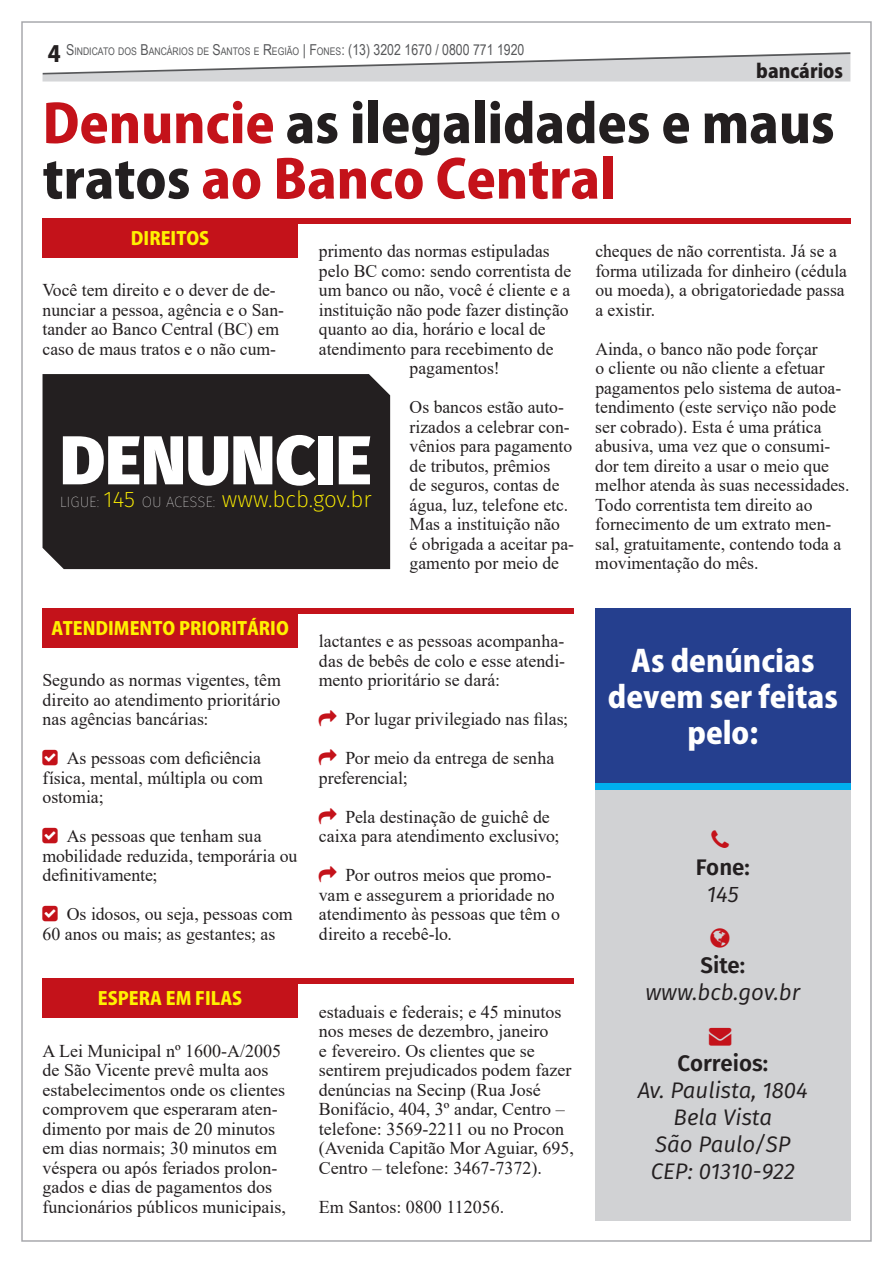
<style>
.page{position:relative;width:893px;height:1263px;background:#fff}
.page>*{position:absolute;margin:0;border:0;box-sizing:border-box;transform-origin:0 0}
.t1{font:800 69px "Fira Sans";color:#fff}
.t2{font:800 52.5px/55.5px "Koz Go Pro";color:#231f20}
.t3{font:800 30px/36px "Koz Go Pro";color:#fff;text-align:center}
.t4{font:italic 22.5px/27px "Fira Sans";color:#231f20;text-align:center}
.t5{font:200 22.5px "Fira Sans";color:#fff101}
.t6{font:600 22.5px "Fira Sans";color:#231f20}
.t7{font:800 22.2px "Koz Go Pro";color:#231f20}
.t8{font:800 19.05px "Koz Go Pro";color:#231f20}
.t9{font:18px/19.5px "Times New Roman";color:#231f20}
.t10{font:800 18px "Koz Go Pro";color:#fff101}
.t11{font:10.5px "Arial Narrow";color:#57585a}
.s1{font-size:15px}
.s2{color:#c4121a}
.s3{font-weight:100;font-size:15px;color:#fff}
</style>
<div class="page">
<svg style="left:42px;top:52px;width:809px;height:30px"></svg>
<div style="left:595px;top:608px;width:255px;height:175px;background:#253f8e"></div>
<div style="left:43px;top:218px;width:255px;height:39px;background:#c4121a"></div>
<div style="left:43px;top:979px;width:255px;height:39px;background:#c4121a"></div>
<div style="left:43px;top:608px;width:255px;height:39px;background:#c4121a"></div>
<div style="left:298px;top:218px;width:552px;height:5px;background:#c4121a"></div>
<div style="left:298px;top:979px;width:276px;height:5px;background:#c4121a"></div>
<div style="left:298px;top:608px;width:276px;height:5px;background:#c4121a"></div>
<div style="left:595px;top:790px;width:255px;height:430px;background:#d1d2d4"></div>
<div style="left:595px;top:784px;width:255px;height:6px;background:#00aeef"></div>
<div style="left:43px;top:374px;width:347px;height:195px;background:#231f20"></div>
<p class="t11" style="left:66px;top:44px;width:460px"><span class="s1">S</span>INDICATO DOS <span class="s1">B</span>ANCÁRIOS DE <span class="s1">S</span>ANTOS E <span class="s1">R</span>EGIÃO <span class="s1">| F</span>ONES<span class="s1">: (13) 3202 1670 / 0800 771 1920</span></p>
<p class="t7" style="left:48px;top:40px;width:14px">4</p>
<p class="t8" style="left:756px;top:58px;width:88px">bancários</p>
<h2 class="t2" style="left:43px;top:100px;width:794px"><span class="s2">Denuncie</span> as ilegalidades e maus tratos <span class="s2">ao Banco Central</span></h2>
<p class="t10" style="left:131px;top:226px;width:80px">DIREITOS</p>
<p class="t9" style="left:319px;top:241px;width:232px">primento das normas estipuladas</p>
<p class="t9" style="left:319px;top:260px;width:254px">pelo BC como: sendo correntista de</p>
<p class="t9" style="left:319px;top:280px;width:253px">um banco ou não, você é cliente e a</p>
<p class="t9" style="left:319px;top:299px;width:251px">instituição não pode fazer distinção</p>
<p class="t9" style="left:319px;top:319px;width:228px">quanto ao dia, horário e local de</p>
<p class="t9" style="left:319px;top:338px;width:236px">atendimento para recebimento de</p>
<p class="t9" style="left:410px;top:358px;width:92px">pagamentos!</p>
<p class="t9" style="left:410px;top:397px;width:166px">Os bancos estão auto&shy;rizados a celebrar con&shy;vênios para pagamento de tributos, prêmios<br>de seguros, contas de água, luz, telefone etc.<br>Mas a instituição não<br>é obrigada a aceitar pa&shy;gamento por meio de</p>
<p class="t9" style="left:43px;top:280px;width:243px">Você tem direito e o dever de de&shy;nunciar a pessoa, agência e o San&shy;tander ao Banco Central (BC) em caso de maus tratos e o não cum-</p>
<h1 class="t1" style="left:60px;top:398px;width:313px">DENUNCIE</h1>
<p class="t5" style="left:60px;top:483px;width:314px"><span class="s3">LIGUE:</span> 145 <span class="s3">OU ACESSE:</span> www.bcb.gov.br</p>
<p class="t10" style="left:51px;top:616px;width:239px">ATENDIMENTO PRIORITÁRIO</p>
<p class="t9" style="left:43px;top:670px;width:240px;text-align:justify">Segundo as normas vigentes, têm direito ao atendimento prioritário nas agências bancárias:</p>
<p class="t9" style="left:43px;top:748px;width:222px;text-align:justify;text-indent:24px">As pessoas com deficiência física, mental, múltipla ou com ostomia;</p>
<p class="t9" style="left:43px;top:826px;width:256px;text-indent:24px">As pessoas que tenham sua mobilidade reduzida, temporária ou definitivamente;</p>
<p class="t9" style="left:43px;top:904px;width:252px;text-indent:24px">Os idosos, ou seja, pessoas com<br>60 anos ou mais; as gestantes; as</p>
<p class="t10" style="left:98px;top:987px;width:146px">ESPERA EM FILAS</p>
<p class="t9" style="left:43px;top:1040px;width:245px">A Lei Municipal nº 1600-A/2005 de São Vicente prevê multa aos estabelecimentos onde os clientes comprovem que esperaram aten&shy;dimento por mais de 20 minutos em dias normais; 30 minutos em véspera ou após feriados prolon&shy;gados e dias de pagamentos dos funcionários públicos municipais,</p>
<p class="t9" style="left:319px;top:631px;width:248px;text-align:justify">lactantes e as pessoas acompanha&shy;das de bebês de colo e esse atendi&shy;mento prioritário se dará:</p>
<p class="t9" style="left:346px;top:699px;width:224px;line-height:39px">Por lugar privilegiado nas filas;<br>Por meio da entrega de senha</p>
<p class="t9" style="left:346px;top:757px;width:206px;line-height:39px;text-indent:-27px">preferencial;<br>Pela destinação de guichê de</p>
<p class="t9" style="left:346px;top:816px;width:215px;line-height:39px;text-indent:-27px">caixa para atendimento exclusivo;<br>Por outros meios que promo-</p>
<p class="t9" style="left:319px;top:884px;width:243px">vam e assegurem a prioridade no atendimento às pessoas que têm o direito a recebê-lo.</p>
<p class="t9" style="left:319px;top:1001px;width:256px">estaduais e federais; e 45 minutos nos meses de dezembro, janeiro<br>e fevereiro. Os clientes que se sentirem prejudicados podem fazer denúncias na Secinp (Rua José<br>Bonifácio, 404, 3º andar, Centro – telefone: 3569-2211 ou no Procon (Avenida Capitão Mor Aguiar, 695,<br>Centro – telefone: 3467-7372).</p>
<p class="t9" style="left:319px;top:1196px;width:187px">Em Santos: 0800 112056.</p>
<p class="t9" style="left:595px;top:241px;width:253px">cheques de não correntista. Já se a forma utilizada for dinheiro (cédula ou moeda), a obrigatoriedade passa a existir.</p>
<p class="t9" style="left:595px;top:338px;width:256px">Ainda, o banco não pode forçar<br>o cliente ou não cliente a efetuar pagamentos pelo sistema de autoa&shy;tendimento (este serviço não pode ser cobrado). Esta é uma prática abusiva, uma vez que o consumi&shy;dor tem direito a usar o meio que melhor atenda às suas necessidades.<br>Todo correntista tem direito ao fornecimento de um extrato men&shy;sal, gratuitamente, contendo toda a movimentação do mês.</p>
<h3 class="t3" style="left:608px;top:645px;width:231px">As denúncias devem ser feitas pelo:</h3>
<p class="t6" style="left:696px;top:849px;width:55px">Fone:</p>
<p class="t4" style="left:707px;top:880px;width:34px">145</p>
<p class="t6" style="left:700px;top:947px;width:46px">Site:</p>
<p class="t4" style="left:646px;top:978px;width:156px">www.bcb.gov.br</p>
<p class="t6" style="left:678px;top:1045px;width:92px">Correios:</p>
<p class="t4" style="left:638px;top:1076px;width:172px">Av. Paulista, 1804<br>Bela Vista<br>São Paulo/SP<br>CEP: 01310-922</p>
</div>
